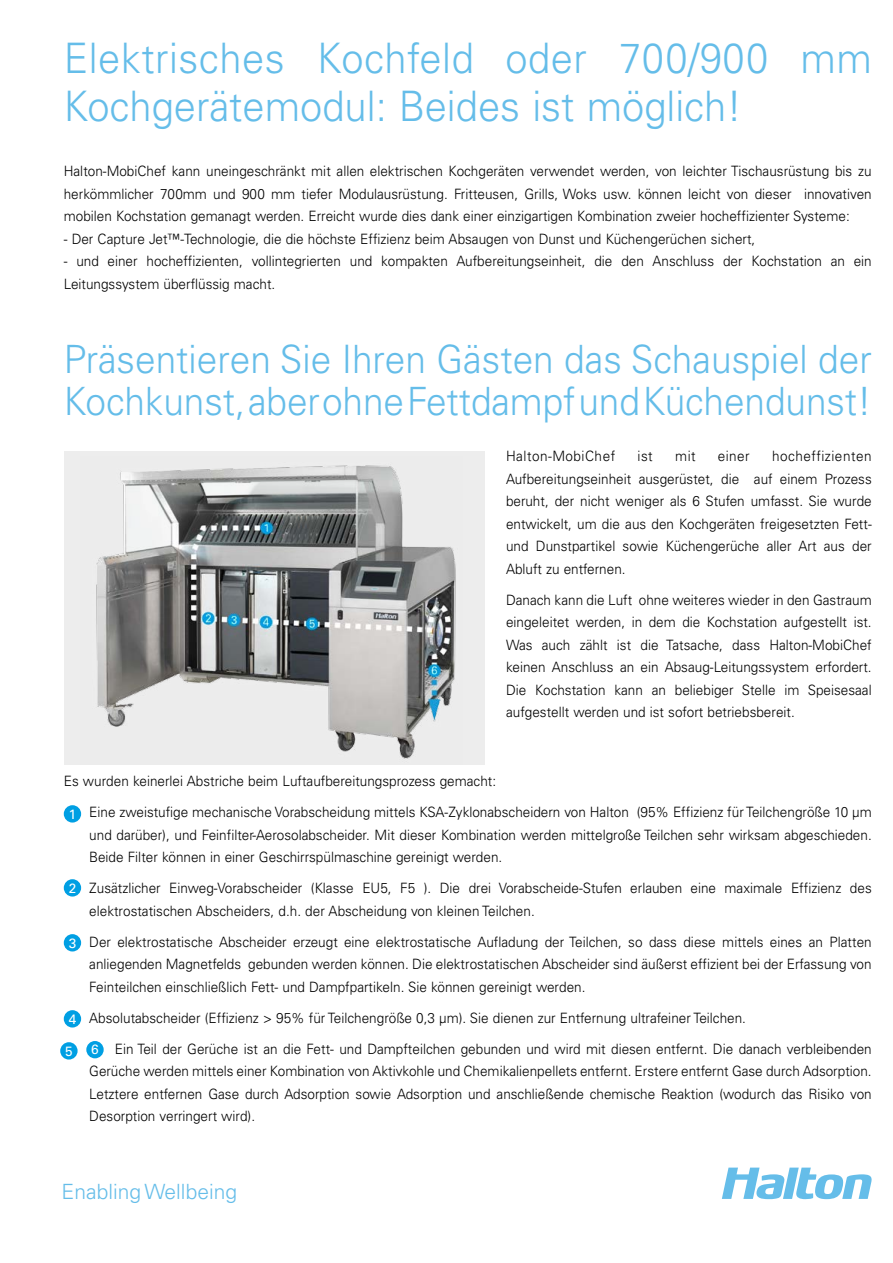
<style>
.page{position:relative;width:893px;height:1263px;background:#fff}
.page>*{position:absolute;margin:0;border:0;box-sizing:border-box;transform-origin:0 0}
.t1{font:300 42px/48px "Univers LTCYR 45";color:#65bde9;scale:.95 1}
.t2{font:300 39px/42px "Univers LTCYR 45";color:#65bde9;scale:.95 1}
.t3{font:300 21px "Univers LTCYR 45";color:#65bde9}
.t4{font:300 14.25px/22.5px "Univers LTCYR 45";color:#000;scale:.95 1}
.t5{font:300 14.25px "Univers LTCYR 45";letter-spacing:.035em;color:#000;scale:.95 1}
.t6{font:13.5px "Univers LTCYR 55 Roman";color:#fff}
</style>
<div class="page">
<svg style="left:722px;top:1167px;width:150px;height:32px"></svg>
<div style="left:64px;top:451px;width:421px;height:313px;background:#ededed"></div>
<img style="left:96px;top:465px;width:360px;height:294px">
<div style="left:64px;top:805px;width:17px;height:17px;background:#009fe3;border-radius:50%"></div>
<div style="left:64px;top:879px;width:17px;height:17px;background:#009fe3;border-radius:50%"></div>
<div style="left:64px;top:934px;width:17px;height:17px;background:#009fe3;border-radius:50%"></div>
<div style="left:64px;top:1010px;width:17px;height:17px;background:#009fe3;border-radius:50%"></div>
<div style="left:60px;top:1042px;width:18px;height:17px;background:#009fe3;border-radius:50%"></div>
<div style="left:86px;top:1041px;width:18px;height:17px;background:#009fe3;border-radius:50%"></div>
<h1 class="t1" style="left:64px;top:33px;width:852px">Elektrisches Kochfeld oder 700/900 mm<br>Kochgerätemodul: Beides ist möglich!</h1>
<p class="t4" style="left:64px;top:159px;width:852px;text-align:justify">Halton-MobiChef kann uneingeschränkt mit allen elektrischen Kochgeräten verwendet werden, von leichter Tischausrüstung bis zu herkömmlicher 700mm und 900 mm tiefer Modulausrüstung. Fritteusen, Grills, Woks usw. können leicht von dieser innovativen mobilen Kochstation gemanagt werden. Erreicht wurde dies dank einer einzigartigen Kombination zweier hocheffizienter Systeme:</p>
<p class="t4" style="left:64px;top:227px;width:729px">- Der Capture Jet™-Technologie, die die höchste Effizienz beim Absaugen von Dunst und Küchengerüchen sichert,</p>
<p class="t4" style="left:64px;top:249px;width:852px">- und einer hocheffizienten, vollintegrierten und kompakten Aufbereitungseinheit, die den Anschluss der Kochstation an ein<br>Leitungssystem überflüssig macht.</p>
<h2 class="t2" style="left:64px;top:337px;width:852px">Präsentieren Sie Ihren Gästen das Schauspiel der<br>Kochkunst, aber ohne Fettdampf und Küchendunst!</h2>
<p class="t5" style="left:506px;top:447px;width:116px">Halton-MobiChef</p>
<p class="t4" style="left:637px;top:444px;width:18px">ist</p>
<p class="t4" style="left:675px;top:444px;width:23px">mit</p>
<p class="t4" style="left:718px;top:444px;width:35px">einer</p>
<p class="t4" style="left:506px;top:444px;width:386px;text-align:justify;text-indent:266px">hocheffizienten Aufbereitungseinheit ausgerüstet, die auf einem Prozess beruht, der nicht weniger als 6 Stufen umfasst. Sie wurde entwickelt, um die aus den Kochgeräten freigesetzten Fett&shy;und Dunstpartikel sowie Küchengerüche aller Art aus der Abluft zu entfernen.</p>
<p class="t4" style="left:506px;top:588px;width:386px;text-align:justify">Danach kann die Luft ohne weiteres wieder in den Gastraum eingeleitet werden, in dem die Kochstation aufgestellt ist.<br>Was auch zählt ist die Tatsache, dass Halton-MobiChef keinen Anschluss an ein Absaug-Leitungssystem erfordert.<br>Die Kochstation kann an beliebiger Stelle im Speisesaal aufgestellt werden und ist sofort betriebsbereit.</p>
<p class="t4" style="left:89px;top:765px;width:825px;line-height:31px;text-indent:-26px">Es wurden keinerlei Abstriche beim Luftaufbereitungsprozess gemacht:<br>Eine zweistufige mechanische Vorabscheidung mittels KSA-Zyklonabscheidern von Halton (95% Effizienz für Teilchengröße 10 µm</p>
<p class="t4" style="left:89px;top:823px;width:825px">und darüber), und Feinfilter-Aerosolabscheider. Mit dieser Kombination werden mittelgroße Teilchen sehr wirksam abgeschieden.<br>Beide Filter können in einer Geschirrspülmaschine gereinigt werden.</p>
<p class="t4" style="left:89px;top:877px;width:825px">Zusätzlicher Einweg-Vorabscheider (Klasse EU5, F5 ). Die drei Vorabscheide-Stufen erlauben eine maximale Effizienz des elektrostatischen Abscheiders, d.h. der Abscheidung von kleinen Teilchen.</p>
<p class="t4" style="left:89px;top:930px;width:825px;text-align:justify">Der elektrostatische Abscheider erzeugt eine elektrostatische Aufladung der Teilchen, so dass diese mittels eines an Platten anliegenden Magnetfelds gebunden werden können. Die elektrostatischen Abscheider sind äußerst effizient bei der Erfassung von Feinteilchen einschließlich Fett- und Dampfpartikeln. Sie können gereinigt werden.</p>
<p class="t4" style="left:115px;top:1002px;width:798px;line-height:31px;text-indent:-26px">Absolutabscheider (Effizienz &gt; 95% für Teilchengröße 0,3 μm). Sie dienen zur Entfernung ultrafeiner Teilchen.<br>Ein Teil der Gerüche ist an die Fett- und Dampfteilchen gebunden und wird mit diesen entfernt. Die danach verbleibenden</p>
<p class="t4" style="left:89px;top:1060px;width:825px;text-align:justify">Gerüche werden mittels einer Kombination von Aktivkohle und Chemikalienpellets entfernt. Erstere entfernt Gase durch Adsorption.<br>Letztere entfernen Gase durch Adsorption sowie Adsorption und anschließende chemische Reaktion (wodurch das Risiko von Desorption verringert wird).</p>
<p class="t6" style="left:69px;top:804px;width:9px">1</p>
<p class="t6" style="left:69px;top:878px;width:9px">2</p>
<p class="t6" style="left:69px;top:933px;width:9px">3</p>
<p class="t6" style="left:69px;top:1009px;width:9px">4</p>
<p class="t6" style="left:65px;top:1041px;width:9px">5</p>
<p class="t6" style="left:91px;top:1040px;width:9px">6</p>
<h3 class="t3" style="left:62px;top:1178px;width:177px">Enabling Wellbeing</h3>
</div>
